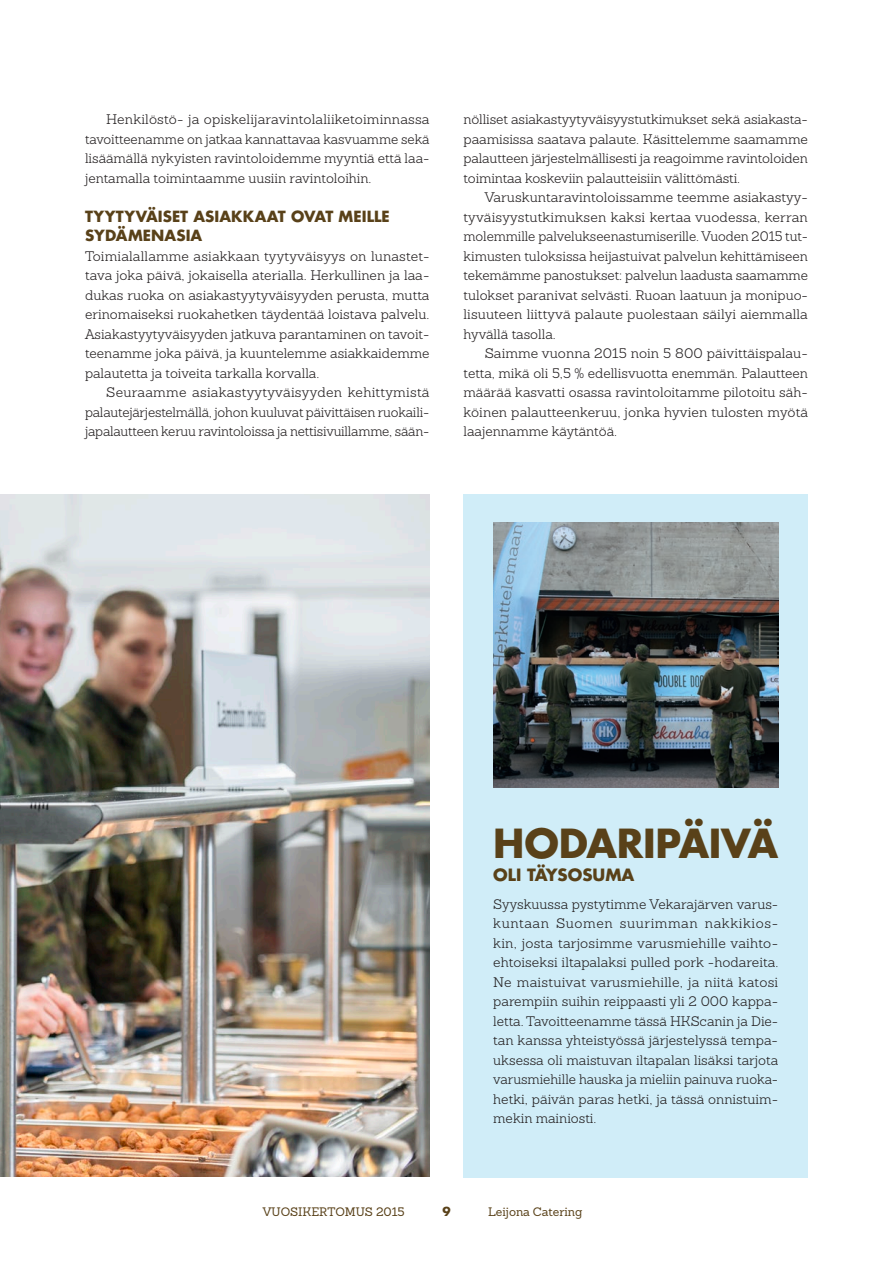
<style>
.page{position:relative;width:893px;height:1263px;background:#fff}
.page>*{position:absolute;margin:0;border:0;box-sizing:border-box;transform-origin:0 0}
.t1{font:700 39px "Futura Std";letter-spacing:-.01em;color:#594119}
.t2{font:700 16.5px "Futura Std";color:#594119}
.t3{font:700 15px/19.5px "Futura Std";letter-spacing:.005em;color:#594119}
.t4{font:300 13.5px/19.5px "Sanchez";color:#231f20;text-align:justify}
.t5{font:12px "Sanchez";color:#594119}
.t6{font:700 12px "Futura Std";color:#594119}
</style>
<div class="page">
<img style="left:0;top:495px;width:429px;height:682px">
<div style="left:463px;top:495px;width:345px;height:683px;background:#d0edf8"></div>
<img style="left:493px;top:522px;width:285px;height:265px">
<p class="t4" style="left:85px;top:109px;width:346px;text-indent:21px">Henkilöstö- ja opiskelijaravintolaliiketoiminnassa tavoitteenamme on jatkaa kannattavaa kasvuamme sekä lisäämällä nykyisten ravintoloidemme myyntiä että laa&shy;jentamalla toimintaamme uusiin ravintoloihin.</p>
<p class="t3" style="left:85px;top:206px;width:306px">TYYTYVÄISET ASIAKKAAT OVAT MEILLE<br>SYDÄMENASIA</p>
<p class="t4" style="left:85px;top:246px;width:346px">Toimialallamme asiakkaan tyytyväisyys on lunastet&shy;tava joka päivä, jokaisella aterialla. Herkullinen ja laa&shy;dukas ruoka on asiakastyytyväisyyden perusta, mutta erinomaiseksi ruokahetken täydentää loistava palvelu.<br>Asiakastyytyväisyyden jatkuva parantaminen on tavoit&shy;teenamme joka päivä, ja kuuntelemme asiakkaidemme palautetta ja toiveita tarkalla korvalla.</p>
<p class="t4" style="left:85px;top:382px;width:346px;text-indent:21px">Seuraamme asiakastyytyväisyyden kehittymistä palautejärjestelmällä, johon kuuluvat päivittäisen ruokaili&shy;japalautteen keruu ravintoloissa ja nettisivuillamme, sään-</p>
<p class="t4" style="left:463px;top:109px;width:346px">nölliset asiakastyytyväisyystutkimukset sekä asiakasta&shy;paamisissa saatava palaute. Käsittelemme saamamme palautteen järjestelmällisesti ja reagoimme ravintoloiden toimintaa koskeviin palautteisiin välittömästi.</p>
<p class="t4" style="left:463px;top:187px;width:346px;text-indent:21px">Varuskuntaravintoloissamme teemme asiakastyy&shy;tyväisyystutkimuksen kaksi kertaa vuodessa, kerran molemmille palvelukseenastumiserille. Vuoden 2015 tut&shy;kimusten tuloksissa heijastuivat palvelun kehittämiseen tekemämme panostukset: palvelun laadusta saamamme tulokset paranivat selvästi. Ruoan laatuun ja monipuo&shy;lisuuteen liittyvä palaute puolestaan säilyi aiemmalla hyvällä tasolla.</p>
<p class="t4" style="left:463px;top:343px;width:346px;text-indent:21px">Saimme vuonna 2015 noin 5 800 päivittäispalau&shy;tetta, mikä oli 5,5 % edellisvuotta enemmän. Palautteen määrää kasvatti osassa ravintoloitamme pilotoitu säh&shy;köinen palautteenkeruu, jonka hyvien tulosten myötä laajennamme käytäntöä.</p>
<h1 class="t1" style="left:493px;top:818px;width:286px">HODARIPÄIVÄ</h1>
<p class="t2" style="left:493px;top:864px;width:143px">OLI TÄYSOSUMA</p>
<p class="t4" style="left:493px;top:894px;width:287px">Syyskuussa pystytimme Vekarajärven varus&shy;kuntaan Suomen suurimman nakkikios&shy;kin, josta tarjosimme varusmiehille vaihto&shy;ehtoiseksi iltapalaksi pulled pork -hodareita.<br>Ne maistuivat varusmiehille, ja niitä katosi parempiin suihin reippaasti yli 2 000 kappa&shy;letta. Tavoitteenamme tässä HKScanin ja Die&shy;tan kanssa yhteistyössä järjestelyssä tempa&shy;uksessa oli maistuvan iltapalan lisäksi tarjota varusmiehille hauska ja mieliin painuva ruoka&shy;hetki, päivän paras hetki, ja tässä onnistuim&shy;mekin mainiosti.</p>
<p class="t5" style="left:263px;top:1204px;width:143px">VUOSIKERTOMUS 2015</p>
<p class="t6" style="left:442px;top:1204px;width:10px">9</p>
<p class="t5" style="left:488px;top:1204px;width:96px">Leijona Catering</p>
</div>
